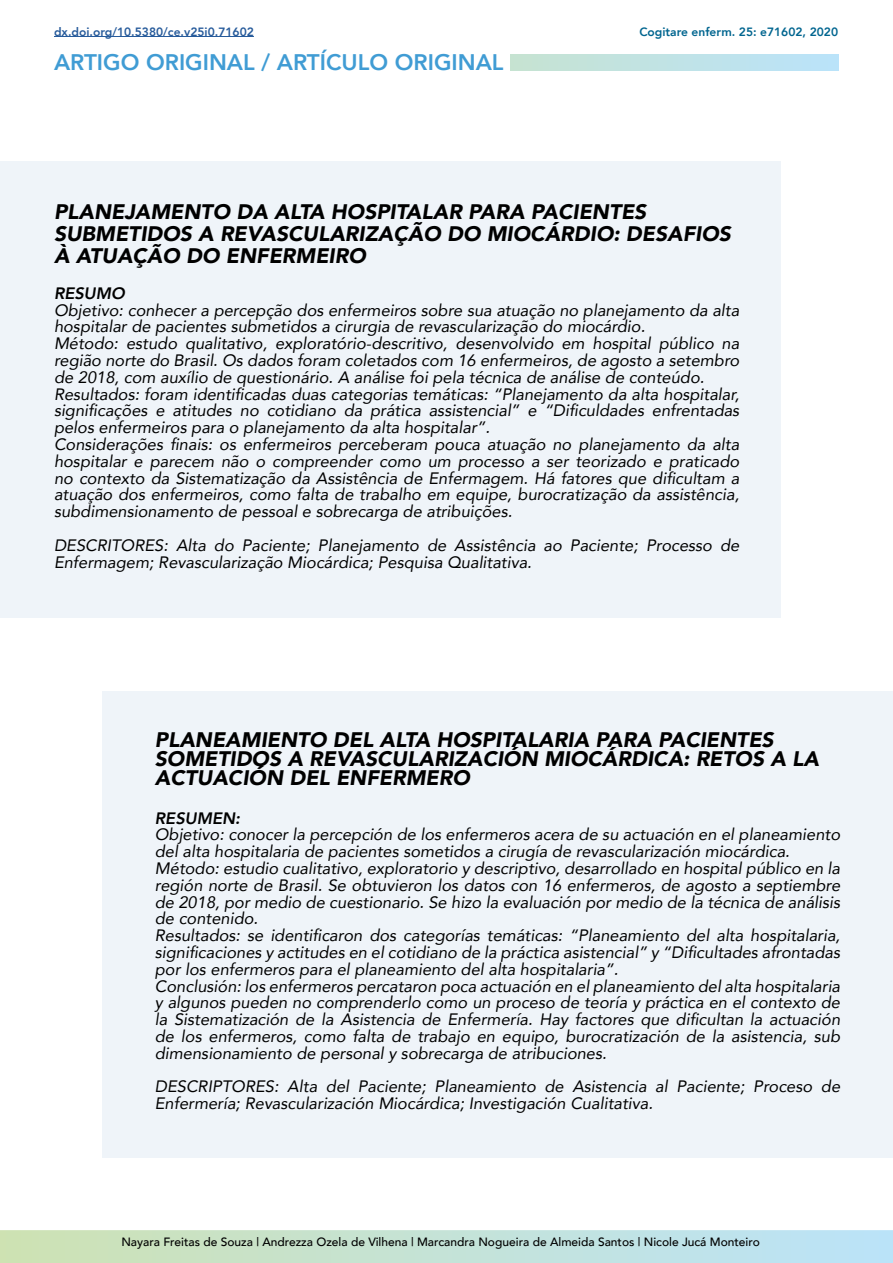
<style>
.page{position:relative;width:893px;height:1263px;background:#fff}
.page>*{position:absolute;margin:0;border:0;box-sizing:border-box;transform-origin:0 0}
.t1{font:800 22.5px "Avenir";color:#409cd4}
.t2{font:italic 900 21px/22.2px "Avenir";color:#000}
.t3{font:italic 16.5px/16.8px "Avenir";color:#000}
.t4{font:italic 800 16.5px "Avenir";color:#000}
.t5{font:500 12px "Avenir";color:#000}
.t6{font:800 12px "Avenir";color:#275b9b}
.t7{font:800 12px "Avenir";color:#00658f}
</style>
<div class="page">
<div style="left:0;top:162px;width:781px;height:456px;background:#eff4f9"></div>
<svg style="left:0;top:1230px;width:893px;height:33px;background:#c4e2d6"></svg>
<div style="left:510px;top:54px;width:329px;height:17px;background:linear-gradient(to right,#c6e3d1,#bae3fa)"></div>
<div style="left:102px;top:691px;width:791px;height:466px;background:#eff4f9"></div>
<hr style="left:54px;top:36px;width:200px;height:1px;background:#275b9b">
<p class="t6" style="left:54px;top:22px;width:201px">dx.doi.org/10.5380/ce.v25i0.71602</p>
<p class="t7" style="left:639px;top:22px;width:200px">Cogitare enferm. 25: e71602, 2020</p>
<h1 class="t1" style="left:54px;top:45px;width:451px">ARTIGO ORIGINAL / ARTÍCULO ORIGINAL</h1>
<p class="t2" style="left:54px;top:200px;width:678px">PLANEJAMENTO DA ALTA HOSPITALAR PARA PACIENTES<br>SUBMETIDOS A REVASCULARIZAÇÃO DO MIOCÁRDIO: DESAFIOS<br>À ATUAÇÃO DO ENFERMEIRO</p>
<p class="t4" style="left:54px;top:283px;width:72px">RESUMO</p>
<p class="t3" style="left:54px;top:301px;width:687px">Objetivo: conhecer a percepção dos enfermeiros sobre sua atuação no planejamento da alta hospitalar de pacientes submetidos a cirurgia de revascularização do miocárdio.<br>Método: estudo qualitativo, exploratório-descritivo, desenvolvido em hospital público na região norte do Brasil. Os dados foram coletados com 16 enfermeiros, de agosto a setembro de 2018, com auxílio de questionário. A análise foi pela técnica de análise de conteúdo.<br>Resultados: foram identificadas duas categorias temáticas: “Planejamento da alta hospitalar, significações e atitudes no cotidiano da prática assistencial” e “Dificuldades enfrentadas pelos enfermeiros para o planejamento da alta hospitalar”.<br>Considerações finais: os enfermeiros perceberam pouca atuação no planejamento da alta hospitalar e parecem não o compreender como um processo a ser teorizado e praticado no contexto da Sistematização da Assistência de Enfermagem. Há fatores que dificultam a atuação dos enfermeiros, como falta de trabalho em equipe, burocratização da assistência, subdimensionamento de pessoal e sobrecarga de atribuições.</p>
<p class="t3" style="left:54px;top:536px;width:687px">DESCRITORES: Alta do Paciente; Planejamento de Assistência ao Paciente; Processo de<br>Enfermagem; Revascularização Miocárdica; Pesquisa Qualitativa.</p>
<p class="t2" style="left:155px;top:730px;width:666px;line-height:19.2px">PLANEAMIENTO DEL ALTA HOSPITALARIA PARA PACIENTES<br>SOMETIDOS A REVASCULARIZACIÓN MIOCÁRDICA: RETOS A LA<br>ACTUACIÓN DEL ENFERMERO</p>
<p class="t4" style="left:155px;top:808px;width:87px">RESUMEN:</p>
<p class="t3" style="left:155px;top:826px;width:687px">Objetivo: conocer la percepción de los enfermeros acera de su actuación en el planeamiento del alta hospitalaria de pacientes sometidos a cirugía de revascularización miocárdica.<br>Método: estudio cualitativo, exploratorio y descriptivo, desarrollado en hospital público en la región norte de Brasil. Se obtuvieron los datos con 16 enfermeros, de agosto a septiembre de 2018, por medio de cuestionario. Se hizo la evaluación por medio de la técnica de análisis de contenido.<br>Resultados: se identificaron dos categorías temáticas: “Planeamiento del alta hospitalaria, significaciones y actitudes en el cotidiano de la práctica asistencial” y “Dificultades afrontadas por los enfermeros para el planeamiento del alta hospitalaria”.<br>Conclusión: los enfermeros percataron poca actuación en el planeamiento del alta hospitalaria y algunos pueden no comprenderlo como un proceso de teoría y práctica en el contexto de la Sistematización de la Asistencia de Enfermería. Hay factores que dificultan la actuación de los enfermeros, como falta de trabajo en equipo, burocratización de la asistencia, sub dimensionamiento de personal y sobrecarga de atribuciones.</p>
<p class="t3" style="left:155px;top:1078px;width:687px">DESCRIPTORES: Alta del Paciente; Planeamiento de Asistencia al Paciente; Proceso de<br>Enfermería; Revascularización Miocárdica; Investigación Cualitativa.</p>
<p class="t5" style="left:121px;top:1232px;width:640px">Nayara Freitas de Souza | Andrezza Ozela de Vilhena | Marcandra Nogueira de Almeida Santos | Nicole Jucá Monteiro</p>
</div>
